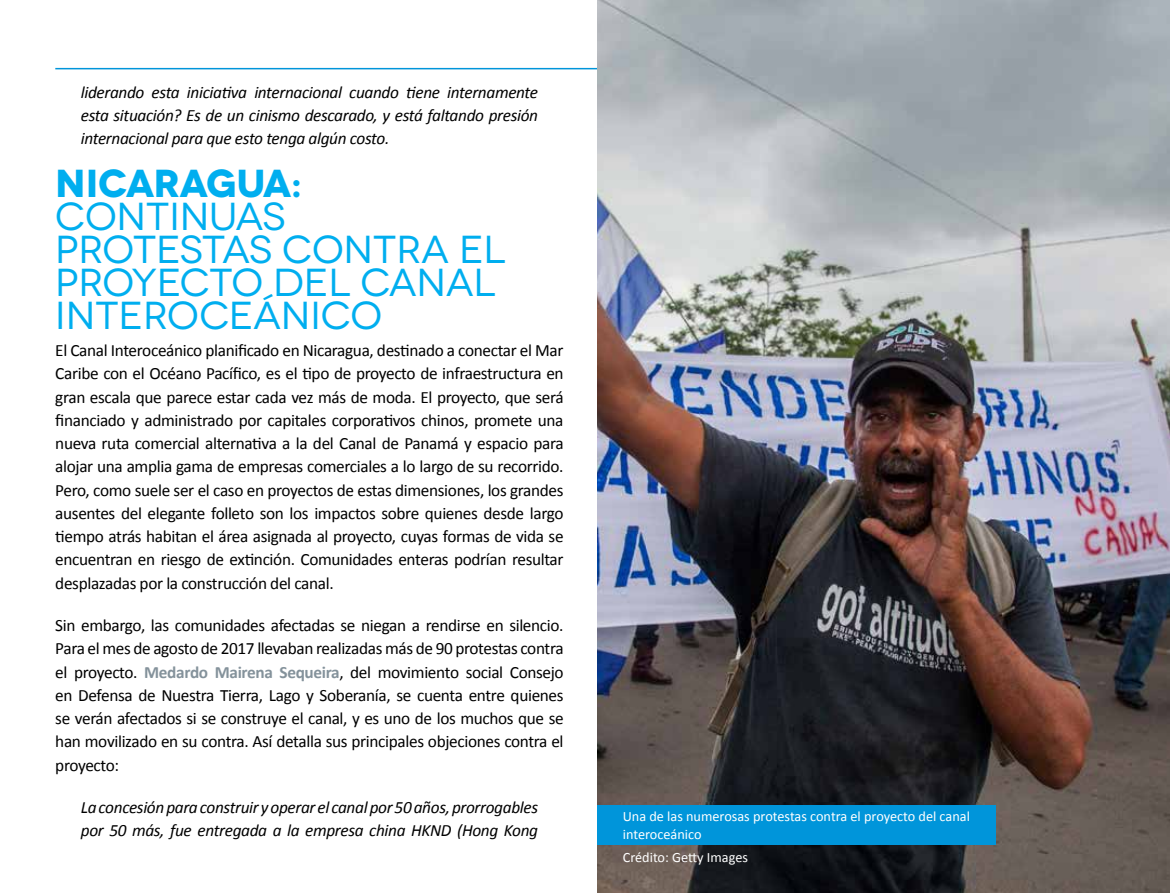
<style>
.page{position:relative;width:1170px;height:893px;background:#fff}
.page>*{position:absolute;margin:0;border:0;box-sizing:border-box;transform-origin:0 0}
.t1{font:39px/33px "Novecentowide";letter-spacing:-.01em;color:#00aeef}
.t2{font:700 39px "Novecentowide";letter-spacing:-.02em;color:#00aeef}
.t3{font:17.25px/23.2px "Calibri";letter-spacing:-.02em;color:#000;text-align:justify}
.t4{font:italic 17.25px/23.2px "Calibri";letter-spacing:-.02em;color:#000;text-align:justify}
.t5{font:14.25px/17.1px "Calibri";color:#fff}
.s1{font-weight:700;color:#84929b}
</style>
<div class="page">
<hr style="left:55px;top:68px;width:1060px;height:1px;background:#0095da">
<img style="left:597px;top:0;width:572px;height:893px">
<div style="left:597px;top:805px;width:398px;height:39px;background:#0095da"></div>
<p class="t4" style="left:81px;top:80px;width:459px">liderando esta iniciativa internacional cuando tiene internamente esta situación? Es de un cinismo descarado, y está faltando presión internacional para que esto tenga algún costo.</p>
<h1 class="t2" style="left:55px;top:159px;width:248px">NICARAGUA:</h1>
<h1 class="t1" style="left:55px;top:200px;width:452px">CONTINUAS<br>PROTESTAS CONTRA EL<br>PROYECTO DEL CANAL<br>INTEROCEÁNICO</h1>
<p class="t3" style="left:55px;top:338px;width:510px">El Canal Interoceánico planificado en Nicaragua, destinado a conectar el Mar Caribe con el Océano Pacífico, es el tipo de proyecto de infraestructura en gran escala que parece estar cada vez más de moda. El proyecto, que será financiado y administrado por capitales corporativos chinos, promete una nueva ruta comercial alternativa a la del Canal de Panamá y espacio para alojar una amplia gama de empresas comerciales a lo largo de su recorrido.<br>Pero, como suele ser el caso en proyectos de estas dimensiones, los grandes ausentes del elegante folleto son los impactos sobre quienes desde largo tiempo atrás habitan el área asignada al proyecto, cuyas formas de vida se encuentran en riesgo de extinción. Comunidades enteras podrían resultar desplazadas por la construcción del canal.</p>
<p class="t3" style="left:55px;top:613px;width:510px">Sin embargo, las comunidades afectadas se niegan a rendirse en silencio.<br>Para el mes de agosto de 2017 llevaban realizadas más de 90 protestas contra el proyecto. <span class="s1">Medardo Mairena Sequeira</span>, del movimiento social Consejo en Defensa de Nuestra Tierra, Lago y Soberanía, se cuenta entre quienes se verán afectados si se construye el canal, y es uno de los muchos que se han movilizado en su contra. Así detalla sus principales objeciones contra el proyecto:</p>
<p class="t4" style="left:81px;top:795px;width:459px">La concesión para construir y operar el canal por 50 años, prorrogables por 50 más, fue entregada a la empresa china HKND (Hong Kong</p>
<p class="t5" style="left:622px;top:807px;width:348px">Una de las numerosas protestas contra el proyecto del canal interoceánico</p>
<p class="t5" style="left:622px;top:847px;width:127px">Crédito: Getty Images</p>
</div>
